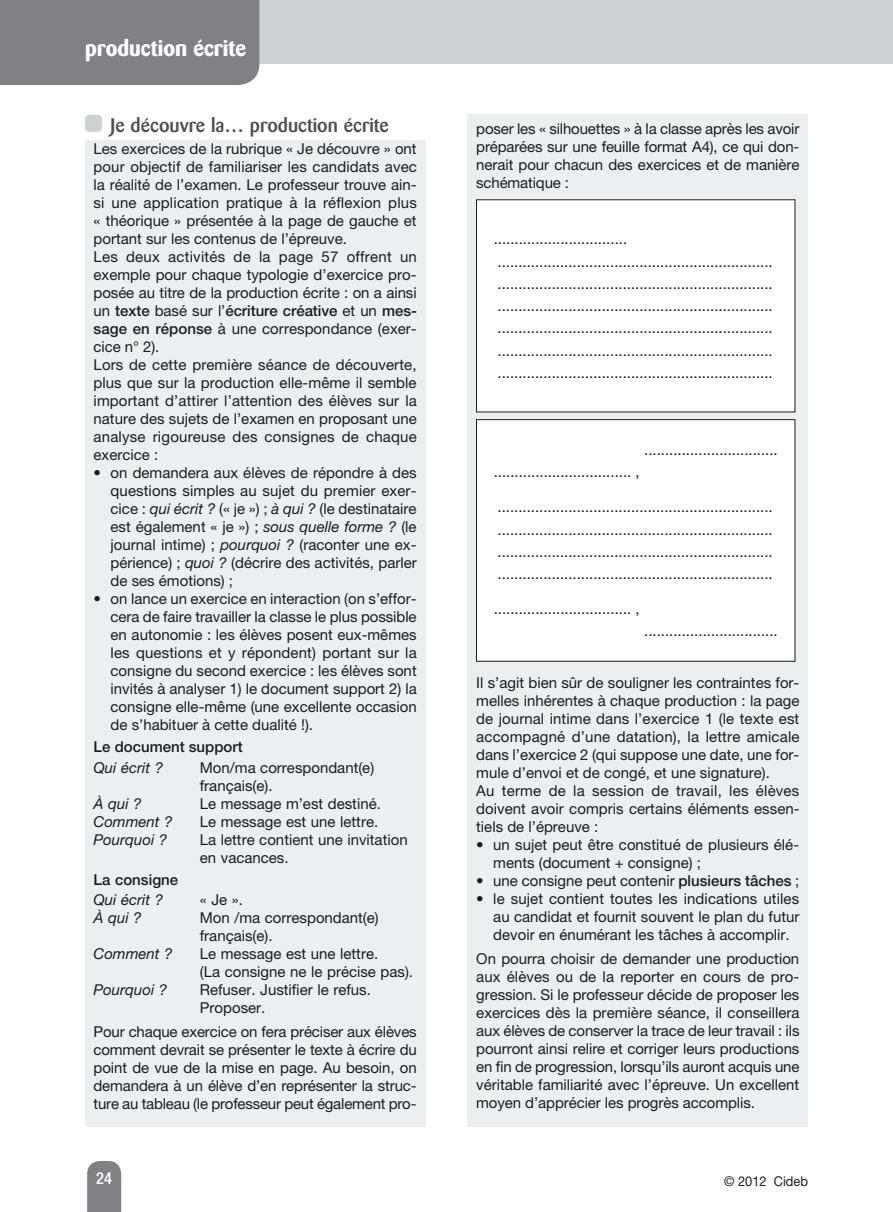
<style>
.page{position:relative;width:893px;height:1212px;background:#fff}
.page>*{position:absolute;margin:0;border:0;box-sizing:border-box;transform-origin:0 0}
.t1{font:700 22.5px "Barmeno";color:#fff}
.t2{font:500 19.5px "Barmeno";color:#504e53}
.t3{font:500 condensed 16.5px "Helvetica Neue LT Std";color:#fff}
.t4{font:15px/18px "Helvetica Neue LT Std";color:#1b1c20}
.t5{font:italic 15px "Helvetica Neue LT Std";color:#1b1c20}
.t6{font:500 15px "Helvetica Neue LT Std";color:#1b1c20}
.t7{font:13.5px "Helvetica Neue";color:#1b1c20;scale:.95 1}
.s1{font-weight:500}
.s2{font-style:italic}
</style>
<div class="page">
<div style="left:468px;top:115px;width:340px;height:1012px;background:#edeeef"></div>
<div style="left:85px;top:140px;width:340px;height:987px;background:#edeeef"></div>
<div style="left:0;top:0;width:893px;height:64px;background:#ced1d3"></div>
<div style="left:85px;top:115px;width:17px;height:17px;background:#ced1d3;border-radius:4px"></div>
<div style="left:476px;top:200px;width:319px;height:212px;background:#fff"></div>
<div style="left:476px;top:420px;width:319px;height:241px;background:#fff"></div>
<div style="left:476px;top:419px;width:319px;height:242px;border:1px solid #1b1c20"></div>
<div style="left:87px;top:1161px;width:34px;height:51px;background:#818084"></div>
<div style="left:0;top:0;width:259px;height:85px;background:#818084"></div>
<h1 class="t1" style="left:85px;top:35px;width:163px">production écrite</h1>
<h2 class="t2" style="left:111px;top:114px;width:280px">Je découvre la… production écrite</h2>
<p class="t4" style="left:94px;top:140px;width:325px">Les exercices de la rubrique « Je découvre » ont pour objectif de familiariser les candidats avec la réalité de l’examen. Le professeur trouve ain&shy;si une application pratique à la réflexion plus « théorique » présentée à la page de gauche et portant sur les contenus de l’épreuve.<br>Les deux activités de la page 57 offrent un exemple pour chaque typologie d’exercice pro&shy;posée au titre de la production écrite : on a ainsi un <span class="s1">texte</span> basé sur l’<span class="s1">écriture créative</span> et un <span class="s1">mes&shy;sage en réponse</span> à une correspondance (exer&shy;cice n° 2).<br>Lors de cette première séance de découverte, plus que sur la production elle-même il semble important d’attirer l’attention des élèves sur la nature des sujets de l’examen en proposant une analyse rigoureuse des consignes de chaque exercice :</p>
<p class="t4" style="left:111px;top:464px;width:308px;text-align:justify;text-indent:-17px">• on demandera aux élèves de répondre à des questions simples au sujet du premier exer&shy;cice : <span class="s2">qui écrit ?</span> (« je ») ; <span class="s2">à qui ?</span> (le destinataire est également « je ») ; <span class="s2">sous quelle forme ?</span> (le journal intime) ; <span class="s2">pourquoi ?</span> (raconter une ex&shy;périence) ; <span class="s2">quoi ?</span> (décrire des activités, parler de ses émotions) ;</p>
<p class="t4" style="left:111px;top:590px;width:308px;text-align:justify;text-indent:-17px">• on lance un exercice en interaction (on s’effor&shy;cera de faire travailler la classe le plus possible en autonomie : les élèves posent eux-mêmes les questions et y répondent) portant sur la consigne du second exercice : les élèves sont invités à analyser 1) le document support 2) la consigne elle-même (une excellente occasion de s’habituer à cette dualité !).</p>
<p class="t6" style="left:94px;top:738px;width:151px">Le document support</p>
<p class="t5" style="left:94px;top:758px;width:71px">Qui écrit ?</p>
<p class="t4" style="left:200px;top:758px;width:176px">Mon/ma correspondant(e) français(e).</p>
<p class="t5" style="left:94px;top:794px;width:50px">À qui ?</p>
<p class="t4" style="left:200px;top:794px;width:183px">Le message m’est destiné.</p>
<p class="t5" style="left:94px;top:812px;width:81px">Comment ?</p>
<p class="t4" style="left:200px;top:812px;width:180px">Le message est une lettre.</p>
<p class="t5" style="left:94px;top:830px;width:75px">Pourquoi ?</p>
<p class="t4" style="left:200px;top:830px;width:209px">La lettre contient une invitation en vacances.</p>
<p class="t6" style="left:94px;top:870px;width:86px">La consigne</p>
<p class="t5" style="left:94px;top:890px;width:71px">Qui écrit ?</p>
<p class="t4" style="left:200px;top:890px;width:45px">« Je ».</p>
<p class="t5" style="left:94px;top:908px;width:50px">À qui ?</p>
<p class="t4" style="left:200px;top:908px;width:180px">Mon /ma correspondant(e) français(e).</p>
<p class="t5" style="left:94px;top:944px;width:81px">Comment ?</p>
<p class="t4" style="left:200px;top:944px;width:215px">Le message est une lettre.<br>(La consigne ne le précise pas).</p>
<p class="t5" style="left:94px;top:980px;width:75px">Pourquoi ?</p>
<p class="t4" style="left:200px;top:980px;width:172px">Refuser. Justifier le refus.<br>Proposer.</p>
<p class="t4" style="left:94px;top:1023px;width:325px;text-align:justify">Pour chaque exercice on fera préciser aux élèves comment devrait se présenter le texte à écrire du point de vue de la mise en page. Au besoin, on demandera à un élève d’en représenter la struc&shy;ture au tableau (le professeur peut également pro-</p>
<p class="t3" style="left:96px;top:1168px;width:17px">24</p>
<p class="t4" style="left:476px;top:119px;width:325px;text-align:justify">poser les « silhouettes » à la classe après les avoir préparées sur une feuille format A4), ce qui don&shy;nerait pour chacun des exercices et de manière schématique :</p>
<p class="t4" style="left:494px;top:228px;width:281px;line-height:22.2px">................................ .................................................................. .................................................................. .................................................................. .................................................................. .................................................................. ..................................................................</p>
<p class="t4" style="left:644px;top:441px;width:135px">................................</p>
<p class="t4" style="left:494px;top:463px;width:147px">................................. ,</p>
<p class="t4" style="left:498px;top:496px;width:277px;line-height:22.2px;text-align:justify">.................................................................. .................................................................. .................................................................. ..................................................................</p>
<p class="t4" style="left:494px;top:600px;width:147px">................................. ,</p>
<p class="t4" style="left:644px;top:622px;width:135px">................................</p>
<p class="t4" style="left:476px;top:673px;width:325px">Il s’agit bien sûr de souligner les contraintes for&shy;melles inhérentes à chaque production : la page de journal intime dans l’exercice 1 (le texte est accompagné d’une datation), la lettre amicale dans l’exercice 2 (qui suppose une date, une for&shy;mule d’envoi et de congé, et une signature).<br>Au terme de la session de travail, les élèves doivent avoir compris certains éléments essen&shy;tiels de l’épreuve :</p>
<p class="t4" style="left:493px;top:835px;width:308px;text-indent:-17px">• un sujet peut être constitué de plusieurs élé&shy;ments (document + consigne) ;</p>
<p class="t4" style="left:476px;top:871px;width:325px">• une consigne peut contenir <span class="s1">plusieurs tâches</span> ;</p>
<p class="t4" style="left:493px;top:889px;width:308px;text-align:justify;text-indent:-17px">• le sujet contient toutes les indications utiles au candidat et fournit souvent le plan du futur devoir en énumérant les tâches à accomplir.</p>
<p class="t4" style="left:476px;top:950px;width:325px;text-align:justify">On pourra choisir de demander une production aux élèves ou de la reporter en cours de pro&shy;gression. Si le professeur décide de proposer les exercices dès la première séance, il conseillera aux élèves de conserver la trace de leur travail : ils pourront ainsi relire et corriger leurs productions en fin de progression, lorsqu’ils auront acquis une véritable familiarité avec l’épreuve. Un excellent moyen d’apprécier les progrès accomplis.</p>
<p class="t7" style="left:724px;top:1173px;width:90px">© 2012 Cideb</p>
</div>
